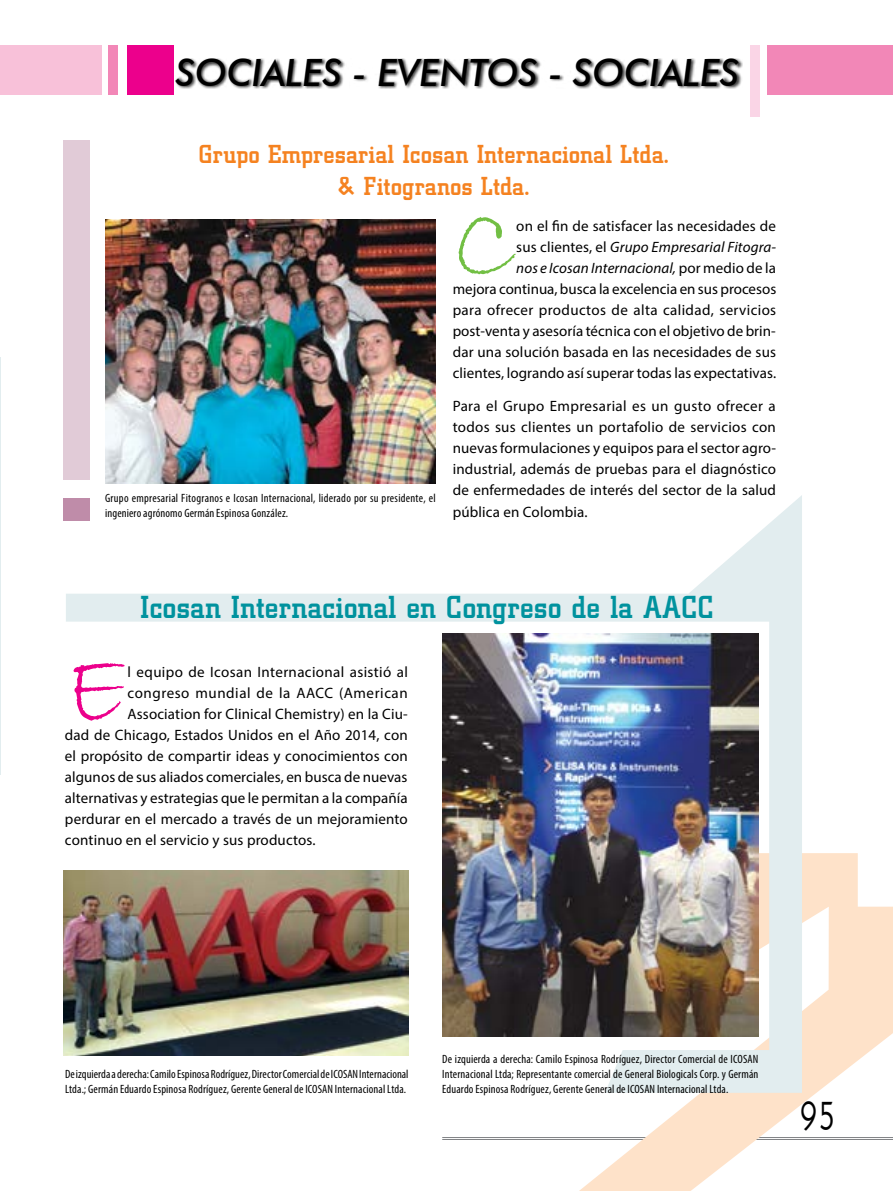
<style>
.page{position:relative;width:893px;height:1191px;background:#fff}
.page>*{position:absolute;margin:0;border:0;box-sizing:border-box;transform-origin:0 0}
.t1{font:104.55px "Bradley Hand ITC";color:#72bf44}
.t2{font:104.55px "Bradley Hand ITC";color:#ec008c}
.t3{font:45px "Geo 112 Thin Normal";color:#000}
.t4{font:italic 500 37.5px "Futura BT";letter-spacing:-.005em;color:#000}
.t5{font:500 33px "City D";color:#00929e}
.t6{font:500 27px/32.4px "City D";color:#f58220;text-align:center}
.t7{font:15px/21px "Myriad Pro";letter-spacing:.01em;color:#000;text-align:right}
.t8{font:15px "Myriad Pro";letter-spacing:.04em;color:#000}
.t9{font:condensed 12px/15px "Myriad Pro";letter-spacing:.01em;color:#000}
.s1{font-style:italic}
</style>
<div class="page">
<hr style="left:442px;top:1139px;width:451px;height:1px;background:#808285">
<hr style="left:442px;top:1137px;width:451px;height:1px;background:#808285">
<svg style="left:579px;top:853px;width:314px;height:338px;fill:#fee2ca"></svg>
<hr style="left:0;top:357px;width:1px;height:417px;background:#e2edef">
<div style="left:0;top:45px;width:102px;height:50px;background:#f8c1d9"></div>
<svg style="left:66px;top:495px;width:736px;height:597px"></svg>
<div style="left:175px;top:59px;width:568px;height:30px;background:#000;opacity:.75"></div>
<div style="left:127px;top:45px;width:47px;height:50px;background:#ec008c"></div>
<div style="left:750px;top:45px;width:10px;height:72px;background:#fad5e6"></div>
<div style="left:108px;top:45px;width:10px;height:50px;background:#f287b7"></div>
<div style="left:767px;top:45px;width:126px;height:50px;background:#f287b7"></div>
<img style="left:105px;top:219px;width:331px;height:264px">
<img style="left:63px;top:870px;width:345px;height:185px">
<img style="left:442px;top:634px;width:316px;height:402px">
<div style="left:63px;top:498px;width:26px;height:22px;background:#bf8ca9"></div>
<div style="left:63px;top:141px;width:26px;height:339px;background:#e1cbd7"></div>
<h3 class="t4" style="left:176px;top:49px;width:565px">SOCIALES - EVENTOS - SOCIALES</h3>
<h3 class="t6" style="left:199px;top:138px;width:472px">Grupo Empresarial Icosan Internacional Ltda. &amp; Fitogranos Ltda.</h3>
<p class="t9" style="left:105px;top:490px;width:332px">Grupo empresarial Fitogranos e Icosan Internacional, liderado por su presidente, el ingeniero agrónomo Germán Espinosa González.</p>
<h1 class="t1" style="left:453px;top:177px;width:65px">C</h1>
<p class="t7" style="left:453px;top:215px;width:325px">on el fin de satisfacer las necesidades de<br>sus clientes, el <span class="s1">Grupo Empresarial Fitogra-<br>nos e Icosan Internacional,</span> por medio de la<br>mejora continua, busca la excelencia en sus procesos para ofrecer productos de alta calidad, servicios post-venta y asesoría técnica con el objetivo de brin&shy;dar una solución basada en las necesidades de sus clientes, logrando así superar todas las expectativas.</p>
<p class="t7" style="left:453px;top:396px;width:325px;text-align:justify">Para el Grupo Empresarial es un gusto ofrecer a todos sus clientes un portafolio de servicios con nuevas formulaciones y equipos para el sector agro&shy;industrial, además de pruebas para el diagnóstico de enfermedades de interés del sector de la salud pública en Colombia.</p>
<h3 class="t5" style="left:140px;top:589px;width:575px">Icosan Internacional en Congreso de la AACC</h3>
<h1 class="t2" style="left:65px;top:623px;width:64px">E</h1>
<p class="t7" style="left:128px;top:661px;width:282px">l equipo de Icosan Internacional asistió al</p>
<p class="t8" style="left:128px;top:683px;width:282px">congreso mundial de la AACC (American</p>
<p class="t7" style="left:128px;top:703px;width:282px">Association for Clinical Chemistry) en la Ciu-</p>
<p class="t7" style="left:65px;top:724px;width:344px">dad de Chicago, Estados Unidos en el Año 2014, con</p>
<p class="t7" style="left:65px;top:745px;width:344px">el propósito de compartir ideas y conocimientos con</p>
<p class="t7" style="left:65px;top:766px;width:344px">algunos de sus aliados comerciales, en busca de nuevas</p>
<p class="t7" style="left:65px;top:787px;width:344px">alternativas y estrategias que le permitan a la compañía</p>
<p class="t7" style="left:65px;top:808px;width:344px">perdurar en el mercado a través de un mejoramiento</p>
<p class="t7" style="left:65px;top:829px;width:252px">continuo en el servicio y sus productos.</p>
<p class="t9" style="left:65px;top:1066px;width:345px">De izquierda a derecha: Camilo Espinosa Rodríguez, Director Comercial de ICOSAN Internacional<br>Ltda.; Germán Eduardo Espinosa Rodríguez, Gerente General de ICOSAN Internacional Ltda.</p>
<p class="t9" style="left:442px;top:1051px;width:318px;text-align:justify">De izquierda a derecha: Camilo Espinosa Rodríguez, Director Comercial de ICOSAN Internacional Ltda; Representante comercial de General Biologicals Corp. y Germán Eduardo Espinosa Rodríguez, Gerente General de ICOSAN Internacional Ltda.</p>
<h2 class="t3" style="left:799px;top:1073px;width:38px">95</h2>
</div>
